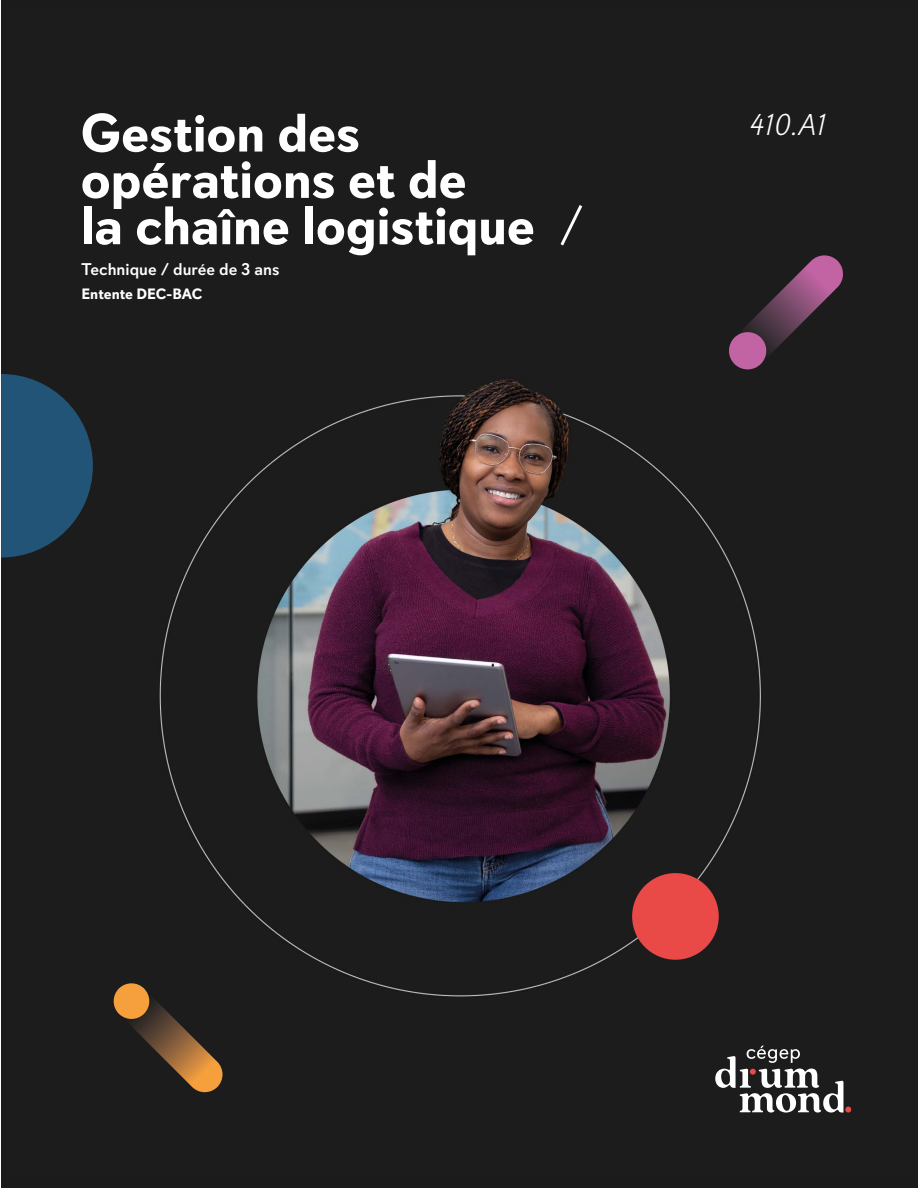
<style>
.page{position:relative;width:918px;height:1188px;background:#fff}
.page>*{position:absolute;margin:0;border:0;box-sizing:border-box;transform-origin:0 0}
.t1{font:700 54px/46.3px "Davis Sans";letter-spacing:-.005em;color:#fff}
.t2{font:italic 300 30px "Davis Sans";color:#fff}
.t3{font:500 16.95px "Davis Sans";color:#fff}
.t4{font:700 15px "Davis Sans";letter-spacing:-.005em;color:#fff}
.s1{font-weight:300}
</style>
<div class="page">
<div style="left:1px;top:0;width:917px;height:1188px;background:#1b1b1b"></div>
<img style="left:159px;top:379px;width:693px;height:732px">
<svg style="left:729px;top:255px;width:114px;height:115px"></svg>
<div style="left:632px;top:873px;width:87px;height:87px;background:#e94a48;border-radius:50%"></div>
<svg style="left:1px;top:374px;width:92px;height:184px"></svg>
<svg style="left:113px;top:982px;width:111px;height:112px"></svg>
<svg style="left:715px;top:1046px;width:136px;height:67px"></svg>
<p class="t1" style="left:81px;top:111px;width:505px">Gestion des opérations et de<br>la chaîne logistique <span class="s1">/</span></p>
<p class="t2" style="left:750px;top:108px;width:77px">410.A1</p>
<p class="t3" style="left:82px;top:259px;width:199px">Technique / durée de 3 ans</p>
<p class="t4" style="left:82px;top:285px;width:122px">Entente DEC-BAC</p>
</div>
